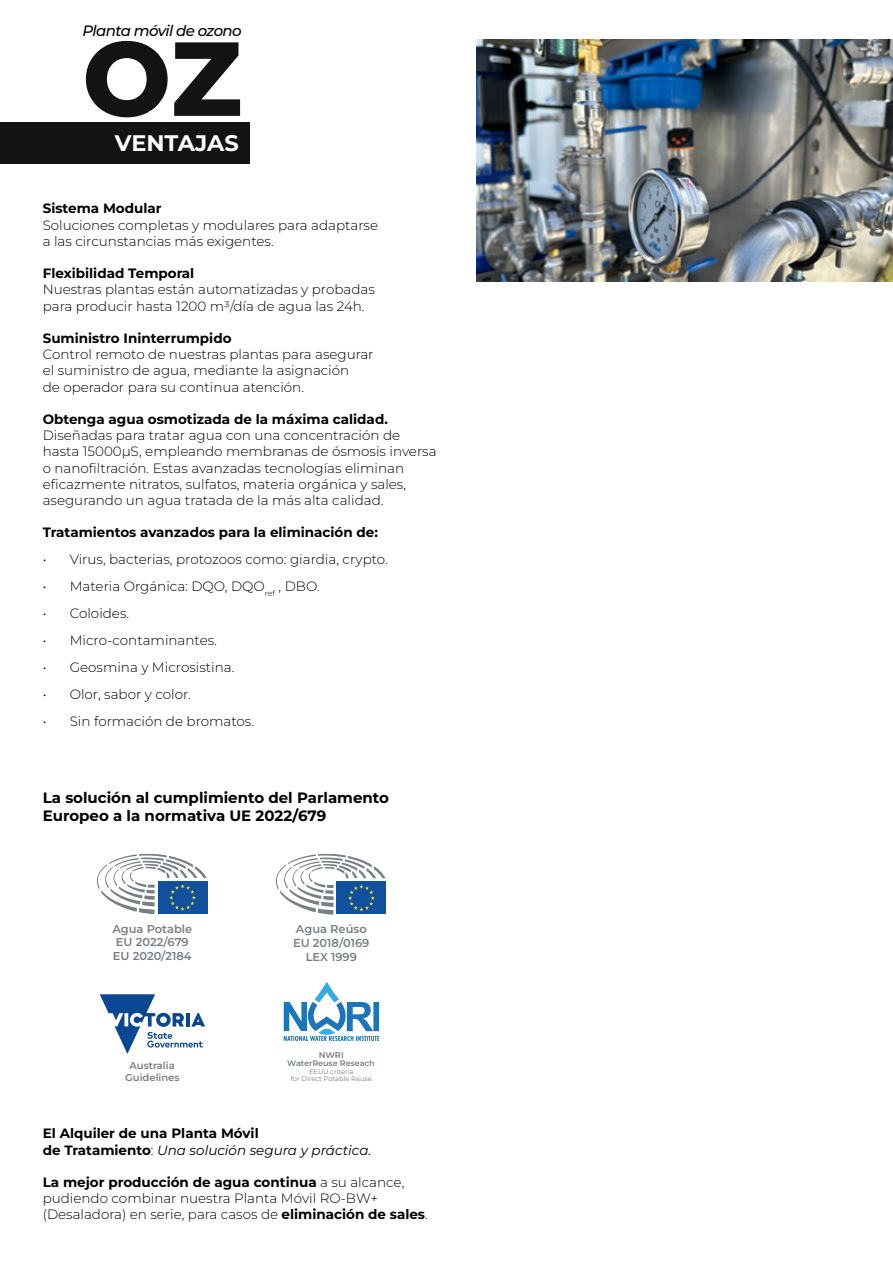
<style>
.page{position:relative;width:893px;height:1263px;background:#fff}
.page>*{position:absolute;margin:0;border:0;box-sizing:border-box;transform-origin:0 0}
.t1{font:800 105px "Montserrat";color:#141314}
.t2{font:700 22.5px "Montserrat";color:#fff}
.t3{font:700 15px/18px "Montserrat";color:#000}
.t4{font:italic 500 15px "Montserrat";letter-spacing:-.04em;color:#000}
.t5{font:300 13.5px/16.2px "Montserrat";color:#000}
.t6{font:700 13.5px/16.2px "Montserrat";color:#000}
.t7{font:600 11.55px/13.8px "Montserrat";color:#787f84;text-align:center}
.t8{font:600 11.4px/13.8px "Montserrat";color:#787f84}
.t9{font:600 10.05px/12px "Montserrat";color:#787f84;text-align:center}
.t10{font:600 8.25px "Montserrat";color:#787f84}
.t11{font:600 7.95px "Montserrat";color:#787f84}
.t12{font:6.6px/7.4px "Montserrat";color:#787f84;text-align:center}
.s1{font-weight:300}
.s2{font-weight:400;font-style:italic}
.s3{font-weight:700}
</style>
<div class="page">
<div style="left:0;top:122px;width:249px;height:41px;background:#141314"></div>
<img style="left:476px;top:40px;width:417px;height:241px">
<div style="left:157px;top:880px;width:51px;height:34px;background:#11509c"></div>
<svg style="left:97px;top:854px;width:110px;height:60px"></svg>
<svg style="left:276px;top:854px;width:110px;height:61px"></svg>
<svg style="left:100px;top:994px;width:105px;height:60px"></svg>
<svg style="left:284px;top:982px;width:95px;height:59px"></svg>
<p class="t4" style="left:82px;top:20px;width:161px">Planta móvil de ozono</p>
<h1 class="t1" style="left:82px;top:9px;width:161px">OZ</h1>
<h2 class="t2" style="left:115px;top:128px;width:125px">VENTAJAS</h2>
<p class="t6" style="left:43px;top:200px;width:120px">Sistema Modular</p>
<p class="t5" style="left:43px;top:216px;width:337px">Soluciones completas y modulares para adaptarse a las circunstancias más exigentes.</p>
<p class="t6" style="left:43px;top:265px;width:153px">Flexibilidad Temporal</p>
<p class="t5" style="left:43px;top:281px;width:334px">Nuestras plantas están automatizadas y probadas para producir hasta 1200 m3/día de agua las 24h.</p>
<p class="t6" style="left:43px;top:330px;width:190px">Suministro Ininterrumpido</p>
<p class="t5" style="left:43px;top:346px;width:332px">Control remoto de nuestras plantas para asegurar el suministro de agua, mediante la asignación<br>de operador para su continua atención.</p>
<p class="t6" style="left:43px;top:411px;width:347px">Obtenga agua osmotizada de la máxima calidad.</p>
<p class="t5" style="left:43px;top:427px;width:395px">Diseñadas para tratar agua con una concentración de hasta 15000µS, empleando membranas de ósmosis inversa o nanofiltración. Estas avanzadas tecnologías eliminan eficazmente nitratos, sulfatos, materia orgánica y sales, asegurando un agua tratada de la más alta calidad.</p>
<p class="t6" style="left:43px;top:524px;width:337px">Tratamientos avanzados para la eliminación de:</p>
<p class="t5" style="left:43px;top:551px;width:346px">• Virus, bacterias, protozoos como: giardia, crypto.</p>
<p class="t5" style="left:43px;top:578px;width:279px">• Materia Orgánica: DQO, DQO<sub>ref</sub> , DBO.</p>
<p class="t5" style="left:43px;top:605px;width:88px">• Coloides.</p>
<p class="t5" style="left:43px;top:632px;width:176px">• Micro-contaminantes.</p>
<p class="t5" style="left:43px;top:659px;width:193px">• Geosmina y Microsistina.</p>
<p class="t5" style="left:43px;top:686px;width:150px">• Olor, sabor y color.</p>
<p class="t5" style="left:43px;top:713px;width:213px">• Sin formación de bromatos.</p>
<p class="t3" style="left:43px;top:788px;width:348px">La solución al cumplimiento del Parlamento<br>Europeo a la normativa UE 2022/679</p>
<p class="t8" style="left:112px;top:921px;width:81px">Agua Potable<br>EU 2022/679<br>EU 2020/2184</p>
<p class="t7" style="left:293px;top:922px;width:78px">Agua Reúso<br>EU 2018/0169<br>LEX 1999</p>
<p class="t9" style="left:125px;top:1059px;width:56px">Australia<br>Guidelines</p>
<p class="t10" style="left:319px;top:1049px;width:26px">NWRI</p>
<p class="t11" style="left:287px;top:1058px;width:89px">WaterReuse Reseach</p>
<p class="t12" style="left:291px;top:1068px;width:83px">EEUU criteria<br>for Direct Potable Reuse</p>
<p class="t6" style="left:43px;top:1125px;width:330px">El Alquiler de una Planta Móvil<br>de Tratamiento<span class="s1">:</span> <span class="s2">Una solución segura y práctica.</span></p>
<p class="t5" style="left:43px;top:1174px;width:387px"><span class="s3">La mejor producción de agua continua</span> a su alcance, pudiendo combinar nuestra Planta Móvil RO-BW+ (Desaladora) en serie, para casos de <span class="s3">eliminación de sales</span>.</p>
</div>
